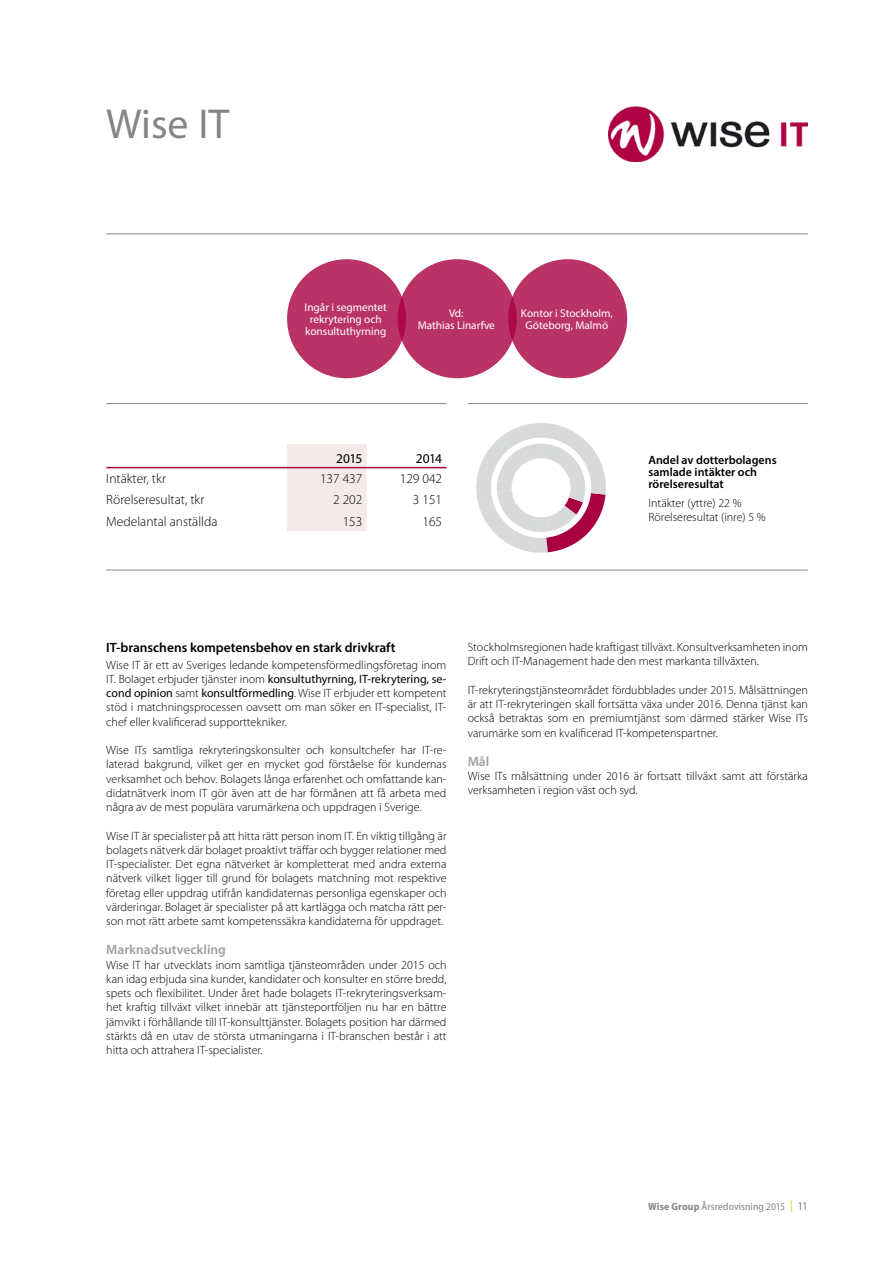
<style>
.page{position:relative;width:893px;height:1263px;background:#fff}
.page>*{position:absolute;margin:0;border:0;box-sizing:border-box;transform-origin:0 0}
.t1{font:42px "Myriad Pro";color:#858585}
.t2{font:300 13.5px "Myriad Pro";color:#000}
.t3{font:600 13.5px "Myriad Pro";color:#000}
.t4{font:600 13.5px "Myriad Pro";color:#9f9f9f}
.t5{font:13.5px "Myriad Pro";letter-spacing:-.04em;color:#000}
.t6{font:300 12px/14.2px "Myriad Pro";color:#000;text-align:justify}
.t7{font:600 12px/12px "Myriad Pro";color:#000}
.t8{font:11.25px/12px "Myriad Pro";color:#fff;text-align:center}
.t9{font:semi-condensed 10.5px "Myriad Pro";letter-spacing:.01em;color:#858585}
.s1{font-weight:400}
.s2{font-weight:700}
.s3{font-size:12px;color:#d3d622}
.s4{font-size:12px}
</style>
<div class="page">
<svg style="left:476px;top:423px;width:130px;height:130px"></svg>
<div style="left:512px;top:458px;width:59px;height:59px;background:#fff;border-radius:50%"></div>
<img style="left:609px;top:106px;width:199px;height:56px">
<div style="left:287px;top:444px;width:80px;height:87px;background:#f5e9e9"></div>
<hr style="left:106px;top:467px;width:181px;height:1px;background:#a90042">
<hr style="left:287px;top:467px;width:80px;height:1px;background:#a90042">
<hr style="left:367px;top:467px;width:79px;height:1px;background:#a90042">
<hr style="left:468px;top:403px;width:340px;height:1px;background:#858585">
<hr style="left:106px;top:234px;width:702px;height:1px;background:#858585">
<hr style="left:106px;top:570px;width:702px;height:1px;background:#858585">
<hr style="left:106px;top:403px;width:340px;height:1px;background:#858585">
<div style="left:287px;top:259px;width:119px;height:119px;background:#ba3367;border-radius:50%"></div>
<div style="left:398px;top:259px;width:119px;height:119px;background:#ba3367;border-radius:50%"></div>
<div style="left:508px;top:259px;width:119px;height:119px;background:#ba3367;border-radius:50%"></div>
<h1 class="t1" style="left:106px;top:98px;width:125px">Wise IT</h1>
<p class="t8" style="left:305px;top:301px;width:84px">Ingår i segmentet rekrytering och konsultuthyrning</p>
<p class="t8" style="left:418px;top:307px;width:79px">Vd:<br>Mathias Linarfve</p>
<p class="t8" style="left:521px;top:307px;width:94px">Kontor i Stockholm,<br>Göteborg, Malmö</p>
<p class="t5" style="left:336px;top:450px;width:28px">2015</p>
<p class="t5" style="left:416px;top:450px;width:28px">2014</p>
<p class="t2" style="left:106px;top:471px;width:61px">Intäkter, tkr</p>
<p class="t2" style="left:320px;top:471px;width:44px">137 437</p>
<p class="t2" style="left:400px;top:471px;width:44px">129 042</p>
<p class="t2" style="left:106px;top:492px;width:100px">Rörelseresultat, tkr</p>
<p class="t2" style="left:333px;top:492px;width:31px">2 202</p>
<p class="t2" style="left:413px;top:492px;width:31px">3 151</p>
<p class="t2" style="left:106px;top:514px;width:113px">Medelantal anställda</p>
<p class="t2" style="left:343px;top:514px;width:21px">153</p>
<p class="t2" style="left:422px;top:514px;width:21px">165</p>
<p class="t7" style="left:648px;top:454px;width:130px">Andel av dotterbolagens samlade intäkter och rörelseresultat</p>
<p class="t6" style="left:648px;top:496px;width:119px">Intäkter (yttre) 22 %<br>Rörelseresultat (inre) 5 %</p>
<p class="t3" style="left:106px;top:639px;width:291px">IT-branschens kompetensbehov en stark drivkraft</p>
<p class="t6" style="left:106px;top:658px;width:342px">Wise IT är ett av Sveriges ledande kompetensförmedlingsföretag inom IT. Bolaget erbjuder tjänster inom <span class="s1">konsultuthyrning, IT-rekrytering, se&shy;cond opinion</span> samt <span class="s1">konsultförmedling</span>. Wise IT erbjuder ett kompetent stöd i matchningsprocessen oavsett om man söker en IT-specialist, IT&shy;chef eller kvalificerad supporttekniker.</p>
<p class="t6" style="left:106px;top:743px;width:342px">Wise ITs samtliga rekryteringskonsulter och konsultchefer har IT-re&shy;laterad bakgrund, vilket ger en mycket god förståelse för kundernas verksamhet och behov. Bolagets långa erfarenhet och omfattande kan&shy;didatnätverk inom IT gör även att de har förmånen att få arbeta med några av de mest populära varumärkena och uppdragen i Sverige.</p>
<p class="t6" style="left:106px;top:829px;width:342px">Wise IT är specialister på att hitta rätt person inom IT. En viktig tillgång är bolagets nätverk där bolaget proaktivt träffar och bygger relationer med IT-specialister. Det egna nätverket är kompletterat med andra externa nätverk vilket ligger till grund för bolagets matchning mot respektive företag eller uppdrag utifrån kandidaternas personliga egenskaper och värderingar. Bolaget är specialister på att kartlägga och matcha rätt per&shy;son mot rätt arbete samt kompetenssäkra kandidaterna för uppdraget.</p>
<p class="t4" style="left:106px;top:941px;width:121px">Marknadsutveckling</p>
<p class="t6" style="left:106px;top:958px;width:342px">Wise IT har utvecklats inom samtliga tjänsteområden under 2015 och kan idag erbjuda sina kunder, kandidater och konsulter en större bredd, spets och flexibilitet. Under året hade bolagets IT-rekryteringsverksam&shy;het kraftig tillväxt vilket innebär att tjänsteportföljen nu har en bättre jämvikt i förhållande till IT-konsulttjänster. Bolagets position har därmed stärkts då en utav de största utmaningarna i IT-branschen består i att hitta och attrahera IT-specialister.</p>
<p class="t6" style="left:468px;top:640px;width:342px">Stockholmsregionen hade kraftigast tillväxt. Konsultverksamheten inom<br>Drift och IT-Management hade den mest markanta tillväxten.</p>
<p class="t6" style="left:468px;top:683px;width:342px">IT-rekryteringstjänsteområdet fördubblades under 2015. Målsättningen är att IT-rekryteringen skall fortsätta växa under 2016. Denna tjänst kan också betraktas som en premiumtjänst som därmed stärker Wise ITs varumärke som en kvalificerad IT-kompetenspartner.</p>
<p class="t4" style="left:468px;top:753px;width:23px">Mål</p>
<p class="t6" style="left:468px;top:769px;width:342px">Wise ITs målsättning under 2016 är fortsatt tillväxt samt att förstärka verksamheten i region väst och syd.</p>
<p class="t9" style="left:648px;top:1201px;width:161px"><span class="s2">Wise Group</span> Årsredovisning 2015 <span class="s3">|</span> <span class="s4">11</span></p>
</div>
